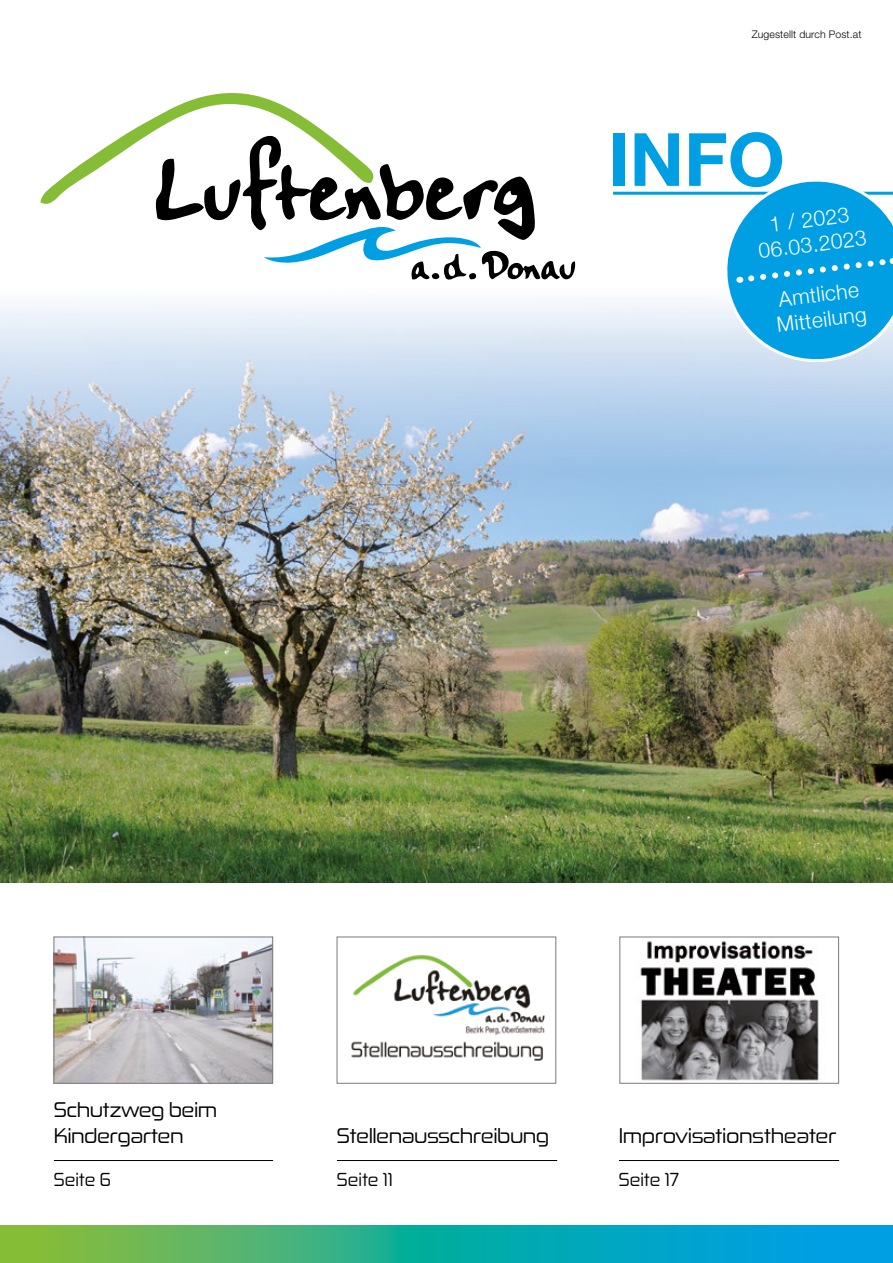
<style>
.page{position:relative;width:893px;height:1263px;background:#fff}
.page>*{position:absolute;margin:0;border:0;box-sizing:border-box;transform-origin:0 0}
.t1{font:700 73.5px "Helvetica Neue LT Pro";color:#009fe3}
.t2{font:300 21px/25.2px "Helvetica Neue";color:#fff;text-align:center}
.t3{font:20.25px/25.5px "Zekton Rg";letter-spacing:-.025em;color:#000;scale:1.08 1}
.t4{font:18px "Zekton Rg";color:#000}
.t5{font:300 10.5px "Helvetica Neue LT Pro";letter-spacing:.01em;color:#000}
</style>
<div class="page">
<img style="left:0;top:303px;width:893px;height:579px">
<img style="left:640px;top:941px;width:179px;height:140px">
<div style="left:619px;top:936px;width:220px;height:148px;border:1px solid #7c7b7b"></div>
<hr style="left:619px;top:1160px;width:220px;height:1px;background:#000">
<svg style="left:40px;top:93px;width:536px;height:187px"></svg>
<hr style="left:613px;top:192px;width:280px;height:3px;background:#009fe3">
<svg style="left:720px;top:181px;width:173px;height:185px;background:#3cb4e8"></svg>
<svg style="left:0;top:1225px;width:893px;height:38px;background:#29ac99"></svg>
<img style="left:56px;top:938px;width:215px;height:144px">
<div style="left:54px;top:936px;width:219px;height:148px;border:1px solid #7c7b7b"></div>
<hr style="left:54px;top:1160px;width:219px;height:1px;background:#000">
<hr style="left:337px;top:1160px;width:220px;height:1px;background:#000">
<img style="left:351px;top:954px;width:194px;height:107px">
<div style="left:337px;top:936px;width:219px;height:148px;border:1px solid #7c7b7b"></div>
<p class="t5" style="left:752px;top:28px;width:111px">Zugestellt durch Post.at</p>
<h1 class="t1" style="left:608px;top:113px;width:179px">INFO</h1>
<p class="t2" style="left:754px;top:212px;width:110px;rotate:-7deg">1 / 2023<br>06.03.2023</p>
<p class="t2" style="left:772px;top:286px;width:92px;text-align:left;rotate:-7deg">Amtliche<br>Mitteilung</p>
<p class="t3" style="left:54px;top:1096px;width:153px">Schutzweg beim<br>Kindergarten</p>
<p class="t4" style="left:54px;top:1168px;width:59px">Seite 6</p>
<p class="t3" style="left:337px;top:1122px;width:198px">Stellenausschreibung</p>
<p class="t4" style="left:337px;top:1168px;width:57px">Seite 11</p>
<p class="t3" style="left:619px;top:1122px;width:203px">Improvisationstheater</p>
<p class="t4" style="left:619px;top:1168px;width:62px">Seite 17</p>
</div>
